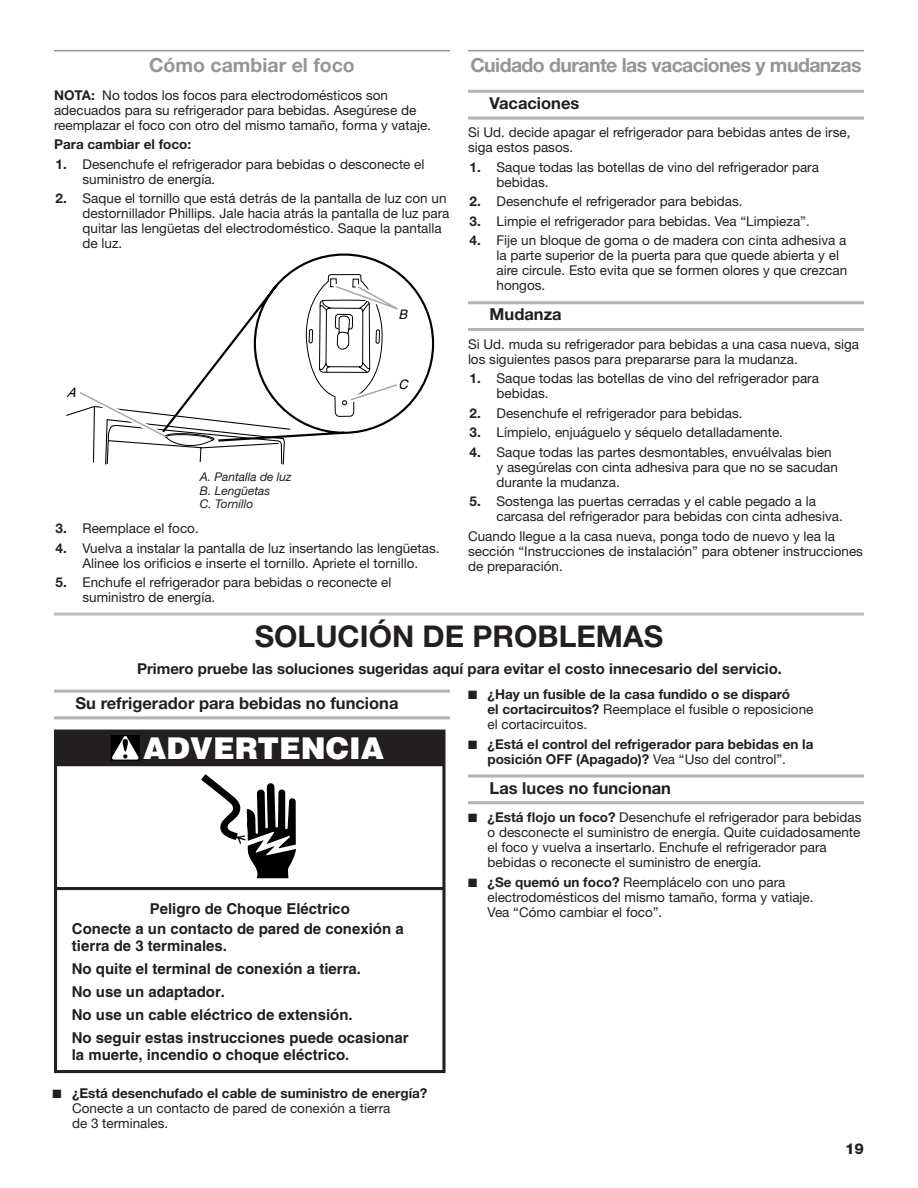
<style>
.page{position:relative;width:918px;height:1188px;background:#fff}
.page>*{position:absolute;margin:0;border:0;box-sizing:border-box;transform-origin:0 0}
.t1{font:700 30px "Helvetica Neue LT Std";color:#231f20}
.t2{font:900 30px "Helvetica";color:#fff}
.t3{font:700 19.5px "Helvetica Neue LT Std";letter-spacing:-.03em;color:#939598}
.t4{font:700 19.5px "Helvetica Neue LT Std";color:#939598}
.t5{font:700 16.5px "Helvetica Neue LT Std";color:#231f20}
.t6{font:700 15px/23.1px "Helvetica";color:#231f20}
.t7{font:700 15px "Helvetica Neue LT Std";color:#231f20}
.t8{font:800 15px "Helvetica Neue LT Std";color:#231f20}
.t9{font:13.5px/15px "Helvetica Neue LT Std";color:#231f20}
.t10{font:700 13.5px/15px "Helvetica Neue LT Std";color:#231f20}
.t11{font:italic 13.05px "Helvetica";color:#000}
.t12{font:italic 12px/13.5px "Helvetica Neue LT Std";color:#231f20}
.s1{font-weight:700}
.s2{font-weight:400}
</style>
<div class="page">
<hr style="left:54px;top:50px;width:396px;height:1px;background:#939598">
<svg style="left:66px;top:392px;width:219px;height:73px"></svg>
<svg style="left:160px;top:262px;width:146px;height:181px"></svg>
<svg style="left:306px;top:253px;width:129px;height:184px"></svg>
<hr style="left:468px;top:50px;width:396px;height:1px;background:#939598">
<hr style="left:468px;top:90px;width:396px;height:3px;background:#b2b3b7">
<hr style="left:468px;top:117px;width:396px;height:3px;background:#b2b3b7">
<hr style="left:468px;top:301px;width:396px;height:3px;background:#b2b3b7">
<hr style="left:468px;top:328px;width:396px;height:3px;background:#b2b3b7">
<hr style="left:54px;top:613px;width:810px;height:3px;background:#bcbdc0">
<svg style="left:253px;top:615px;width:162px;height:1px"></svg>
<svg style="left:472px;top:615px;width:193px;height:1px"></svg>
<div style="left:56px;top:730px;width:388px;height:36px;background:#231f20"></div>
<div style="left:54px;top:730px;width:392px;height:343px;border:3px solid #231f20"></div>
<svg style="left:201px;top:774px;width:95px;height:104px"></svg>
<hr style="left:56px;top:887px;width:388px;height:3px;background:#231f20">
<svg style="left:111px;top:735px;width:29px;height:26px"></svg>
<hr style="left:468px;top:774px;width:396px;height:3px;background:#b2b3b7">
<hr style="left:468px;top:801px;width:396px;height:3px;background:#b2b3b7">
<hr style="left:54px;top:690px;width:396px;height:3px;background:#b2b3b7">
<hr style="left:54px;top:716px;width:396px;height:3px;background:#b2b3b7">
<h2 class="t4" style="left:149px;top:53px;width:207px">Cómo cambiar el foco</h2>
<p class="t9" style="left:54px;top:87px;width:379px"><span class="s1">NOTA:</span> No todos los focos para electrodomésticos son adecuados para su refrigerador para bebidas. Asegúrese de reemplazar el foco con otro del mismo tamaño, forma y vataje.</p>
<p class="t10" style="left:54px;top:137px;width:139px">Para cambiar el foco:</p>
<p class="t9" style="left:82px;top:156px;width:344px;text-indent:-27px"><span class="s1">1.</span> Desenchufe el refrigerador para bebidas o desconecte el suministro de energía.</p>
<p class="t9" style="left:82px;top:191px;width:369px;text-indent:-27px"><span class="s1">2.</span> Saque el tornillo que está detrás de la pantalla de luz con un destornillador Phillips. Jale hacia atrás la pantalla de luz para quitar las lengüetas del electrodoméstico. Saque la pantalla de luz.</p>
<p class="t11" style="left:66px;top:385px;width:13px">A</p>
<p class="t12" style="left:200px;top:470px;width:93px">A. Pantalla de luz<br>B. Lengüetas<br>C. Tornillo</p>
<p class="t11" style="left:399px;top:307px;width:13px">B</p>
<p class="t11" style="left:399px;top:377px;width:14px">C</p>
<p class="t9" style="left:56px;top:521px;width:145px"><span class="s1">3.</span> Reemplace el foco.</p>
<p class="t9" style="left:56px;top:540px;width:386px;text-align:center"><span class="s1">4.</span> Vuelva a instalar la pantalla de luz insertando las lengüetas.<br>Alinee los orificios e inserte el tornillo. Apriete el tornillo.</p>
<p class="t9" style="left:82px;top:575px;width:311px;text-indent:-27px"><span class="s1">5.</span> Enchufe el refrigerador para bebidas o reconecte el suministro de energía.</p>
<h2 class="t3" style="left:470px;top:53px;width:393px">Cuidado durante las vacaciones y mudanzas</h2>
<p class="t5" style="left:490px;top:93px;width:91px">Vacaciones</p>
<p class="t9" style="left:468px;top:125px;width:384px">Si Ud. decide apagar el refrigerador para bebidas antes de irse, siga estos pasos.</p>
<p class="t9" style="left:497px;top:159px;width:324px;text-indent:-27px"><span class="s1">1.</span> Saque todas las botellas de vino del refrigerador para bebidas.</p>
<p class="t9" style="left:470px;top:194px;width:275px"><span class="s1">2.</span> Desenchufe el refrigerador para bebidas.</p>
<p class="t9" style="left:470px;top:213px;width:342px"><span class="s1">3.</span> Limpie el refrigerador para bebidas. Vea “Limpieza”.</p>
<p class="t9" style="left:497px;top:233px;width:352px;text-indent:-27px"><span class="s1">4.</span> Fije un bloque de goma o de madera con cinta adhesiva a la parte superior de la puerta para que quede abierta y el aire circule. Esto evita que se formen olores y que crezcan hongos.</p>
<p class="t5" style="left:490px;top:304px;width:74px">Mudanza</p>
<p class="t9" style="left:468px;top:336px;width:393px">Si Ud. muda su refrigerador para bebidas a una casa nueva, siga los siguientes pasos para prepararse para la mudanza.</p>
<p class="t9" style="left:497px;top:371px;width:324px;text-indent:-27px"><span class="s1">1.</span> Saque todas las botellas de vino del refrigerador para bebidas.</p>
<p class="t9" style="left:470px;top:405px;width:275px"><span class="s1">2.</span> Desenchufe el refrigerador para bebidas.</p>
<p class="t9" style="left:470px;top:425px;width:315px"><span class="s1">3.</span> Límpielo, enjuáguelo y séquelo detalladamente.</p>
<p class="t9" style="left:497px;top:444px;width:343px;text-indent:-27px"><span class="s1">4.</span> Saque todas las partes desmontables, envuélvalas bien y asegúrelas con cinta adhesiva para que no se sacudan durante la mudanza.</p>
<p class="t9" style="left:497px;top:494px;width:348px;text-indent:-27px"><span class="s1">5.</span> Sostenga las puertas cerradas y el cable pegado a la carcasa del refrigerador para bebidas con cinta adhesiva.</p>
<p class="t9" style="left:468px;top:528px;width:397px">Cuando llegue a la casa nueva, ponga todo de nuevo y lea la sección “Instrucciones de instalación” para obtener instrucciones de preparación.</p>
<h1 class="t1" style="left:255px;top:618px;width:410px">SOLUCIÓN DE PROBLEMAS</h1>
<p class="t7" style="left:137px;top:660px;width:647px">Primero pruebe las soluciones sugeridas aquí para evitar el costo innecesario del servicio.</p>
<p class="t5" style="left:76px;top:693px;width:324px">Su refrigerador para bebidas no funciona</p>
<h1 class="t2" style="left:143px;top:729px;width:243px">ADVERTENCIA</h1>
<p class="t6" style="left:72px;top:898px;width:333px;line-height:20.7px;text-indent:78px">Peligro de Choque Eléctrico<br>Conecte a un contacto de pared de conexión a</p>
<p class="t6" style="left:72px;top:934px;width:338px">tierra de 3 terminales.<br>No quite el terminal de conexión a tierra.<br>No use un adaptador.<br>No use un cable eléctrico de extensión.<br>No seguir estas instrucciones puede ocasionar</p>
<p class="t6" style="left:72px;top:1043px;width:279px">la muerte, incendio o choque eléctrico.</p>
<p class="t9" style="left:72px;top:1086px;width:357px;text-indent:-20px">■ <span class="s1">¿Está desenchufado el cable de suministro de energía?<br></span>Conecte a un contacto de pared de conexión a tierra<br>de 3 terminales.</p>
<p class="t10" style="left:488px;top:687px;width:327px;text-indent:-20px">■ ¿Hay un fusible de la casa fundido o se disparó<br>el cortacircuitos? <span class="s2">Reemplace el fusible o reposicione el cortacircuitos.</span></p>
<p class="t10" style="left:468px;top:736px;width:347px;text-align:center">■ ¿Está el control del refrigerador para bebidas en la posición OFF (Apagado)? <span class="s2">Vea “Uso del control”.</span></p>
<p class="t5" style="left:490px;top:778px;width:183px">Las luces no funcionan</p>
<p class="t9" style="left:488px;top:810px;width:376px;text-indent:-20px">■ <span class="s1">¿Está flojo un foco?</span> Desenchufe el refrigerador para bebidas o desconecte el suministro de energía. Quite cuidadosamente el foco y vuelva a insertarlo. Enchufe el refrigerador para bebidas o reconecte el suministro de energía.</p>
<p class="t9" style="left:488px;top:874px;width:328px;text-indent:-20px">■ <span class="s1">¿Se quemó un foco?</span> Reemplácelo con uno para electrodomésticos del mismo tamaño, forma y vatiaje.<br>Vea “Cómo cambiar el foco”.</p>
<p class="t8" style="left:845px;top:1139px;width:20px">19</p>
</div>
